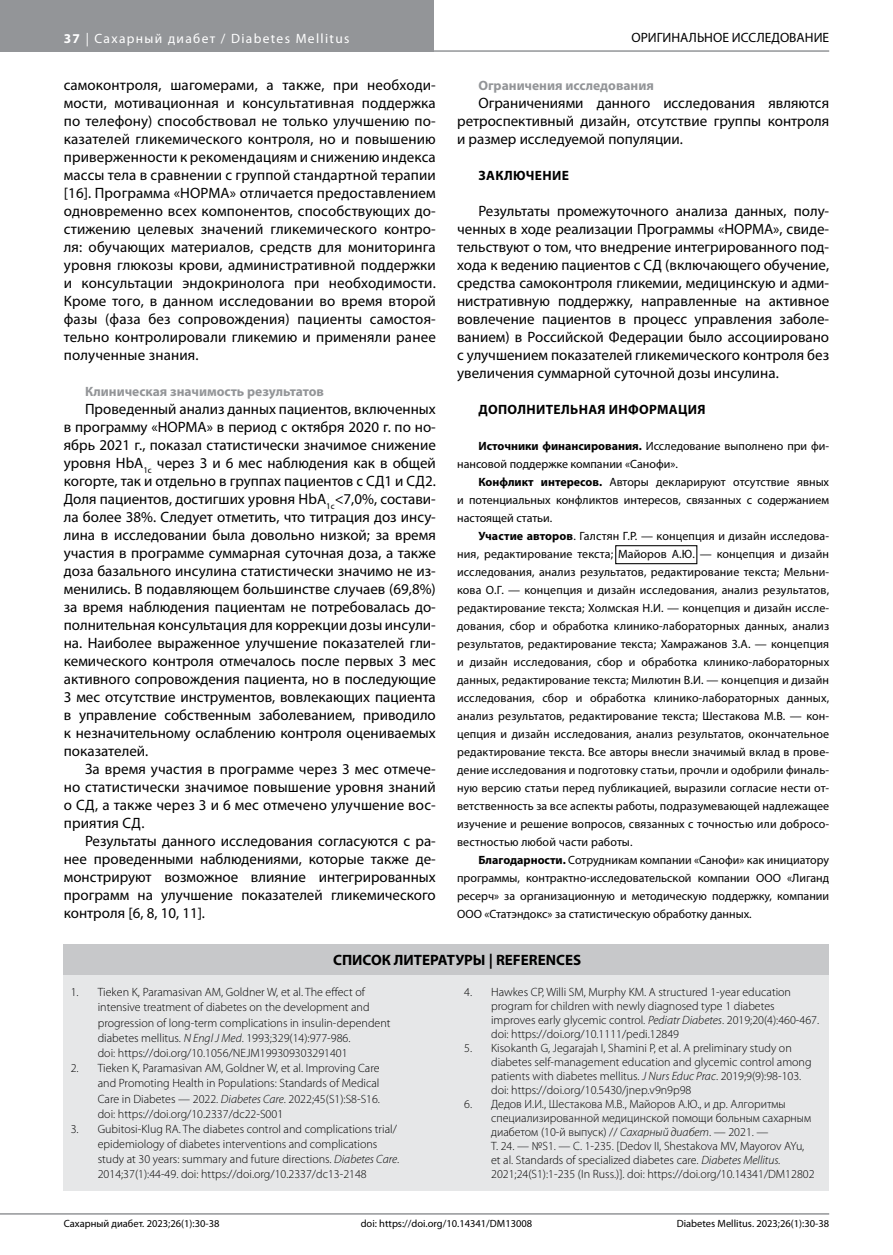
<style>
.page{position:relative;width:893px;height:1255px;background:#fff}
.page>*{position:absolute;margin:0;border:0;box-sizing:border-box;transform-origin:0 0}
.t1{font:15px/18px "Myriad Pro";color:#000;text-align:justify}
.t2{font:700 15px "Myriad Pro";color:#000}
.t3{font:700 13.5px "Myriad Pro";color:#939598}
.t4{font:13.5px "Myriad Pro";letter-spacing:.1em;color:#fff}
.t5{font:700 13.5px "Myriad Pro";letter-spacing:.025em;color:#000}
.t6{font:13.5px "Myriad Pro";color:#000}
.t7{font:12px/18px "Myriad Pro";color:#000;text-align:justify}
.t8{font:300 12px/15.1px "Myriad Pro";color:#000}
.t9{font:10.5px "Myriad Pro";color:#000}
.s1{font-weight:700}
.s2{font-style:italic}
</style>
<div class="page">
<div style="left:0;top:0;width:434px;height:51px;background:#939598"></div>
<hr style="left:0;top:50px;width:829px;height:2px;background:#939598">
<hr style="left:0;top:1213px;width:829px;height:1px;background:#939598">
<div style="left:64px;top:974px;width:765px;height:217px;background:#e6e7e8"></div>
<div style="left:64px;top:944px;width:765px;height:30px;background:#c7c8ca"></div>
<div style="left:615px;top:545px;width:82px;height:19px;border:1px solid #000"></div>
<p class="t4" style="left:64px;top:30px;width:287px"><span class="s1">37</span> | Сахарный диабет / Diabetes Mellitus</p>
<p class="t6" style="left:631px;top:29px;width:199px">ОРИГИНАЛЬНОЕ ИССЛЕДОВАНИЕ</p>
<p class="t1" style="left:64px;top:76px;width:374px">самоконтроля, шагомерами, а также, при необходи&shy;мости, мотивационная и консультативная поддержка по телефону) способствовал не только улучшению по&shy;казателей гликемического контроля, но и повышению приверженности к рекомендациям и снижению индекса массы тела в сравнении с группой стандартной терапии [16]. Программа «НОРМА» отличается предоставлением одновременно всех компонентов, способствующих до&shy;стижению целевых значений гликемического контро&shy;ля: обучающих материалов, средств для мониторинга уровня глюкозы крови, административной поддержки и консультации эндокринолога при необходимости.<br>Кроме того, в данном исследовании во время второй фазы (фаза без сопровождения) пациенты самостоя&shy;тельно контролировали гликемию и применяли ранее полученные знания.</p>
<p class="t3" style="left:85px;top:383px;width:240px">Клиническая значимость результатов</p>
<p class="t1" style="left:64px;top:400px;width:374px;text-indent:21px">Проведенный анализ данных пациентов, включенных в программу «НОРМА» в период с октября 2020 г. по но&shy;ябрь 2021 г., показал статистически значимое снижение уровня HbA<sub>1c</sub> через 3 и 6 мес наблюдения как в общей когорте, так и отдельно в группах пациентов с СД1 и СД2.<br>Доля пациентов, достигших уровня HbA<sub>1c</sub>&lt;7,0%, состави&shy;ла более 38%. Следует отметить, что титрация доз инсу&shy;лина в исследовании была довольно низкой; за время участия в программе суммарная суточная доза, а также доза базального инсулина статистически значимо не из&shy;менились. В подавляющем большинстве случаев (69,8%) за время наблюдения пациентам не потребовалась до&shy;полнительная консультация для коррекции дозы инсули&shy;на. Наиболее выраженное улучшение показателей гли&shy;кемического контроля отмечалось после первых 3 мес активного сопровождения пациента, но в последующие 3 мес отсутствие инструментов, вовлекающих пациента в управление собственным заболеванием, приводило к незначительному ослаблению контроля оцениваемых показателей.</p>
<p class="t1" style="left:64px;top:760px;width:374px;text-indent:21px">За время участия в программе через 3 мес отмече&shy;но статистически значимое повышение уровня знаний о СД, а также через 3 и 6 мес отмечено улучшение вос&shy;приятия СД.</p>
<p class="t1" style="left:64px;top:832px;width:374px;text-indent:21px">Результаты данного исследования согласуются с ра&shy;нее проведенными наблюдениями, которые также де&shy;монстрируют возможное влияние интегрированных программ на улучшение показателей гликемического контроля [6, 8, 10, 11].</p>
<p class="t3" style="left:478px;top:77px;width:177px">Ограничения исследования</p>
<p class="t1" style="left:457px;top:94px;width:374px;text-indent:21px">Ограничениями данного исследования являются ретроспективный дизайн, отсутствие группы контроля и размер исследуемой популяции.</p>
<p class="t5" style="left:478px;top:167px;width:92px">ЗАКЛЮЧЕНИЕ</p>
<p class="t1" style="left:457px;top:202px;width:374px;text-indent:21px">Результаты промежуточного анализа данных, полу&shy;ченных в ходе реализации Программы «НОРМА», свиде&shy;тельствуют о том, что внедрение интегрированного под&shy;хода к ведению пациентов с СД (включающего обучение, средства самоконтроля гликемии, медицинскую и адми&shy;нистративную поддержку, направленные на активное вовлечение пациентов в процесс управления заболе&shy;ванием) в Российской Федерации было ассоциировано с улучшением показателей гликемического контроля без увеличения суммарной суточной дозы инсулина.</p>
<p class="t5" style="left:478px;top:401px;width:228px">ДОПОЛНИТЕЛЬНАЯ ИНФОРМАЦИЯ</p>
<p class="t7" style="left:457px;top:437px;width:374px;text-indent:21px"><span class="s1">Источники финансирования.</span> Исследование выполнено при фи&shy;нансовой поддержке компании «Санофи».</p>
<p class="t7" style="left:457px;top:473px;width:374px;text-indent:21px"><span class="s1">Конфликт интересов.</span> Авторы декларируют отсутствие явных и потенциальных конфликтов интересов, связанных с содержанием настоящей статьи.</p>
<p class="t7" style="left:457px;top:527px;width:374px;text-indent:21px"><span class="s1">Участие авторов</span>. Галстян Г.Р. — концепция и дизайн исследова&shy;ния, редактирование текста; Mайоров А.Ю. — концепция и дизайн исследования, анализ результатов, редактирование текста; Мельни&shy;кова О.Г. — концепция и дизайн исследования, анализ результатов, редактирование текста; Холмская Н.И. — концепция и дизайн иссле&shy;дования, сбор и обработка клинико-лабораторных данных, анализ результатов, редактирование текста; Хамражанов З.А. — концепция и дизайн исследования, сбор и обработка клинико-лабораторных данных, редактирование текста; Милютин В.И. — концепция и дизайн исследования, сбор и обработка клинико-лабораторных данных, анализ результатов, редактирование текста; Шестакова M.B. — кон&shy;цепция и дизайн исследования, анализ результатов, окончательное редактирование текста. Все авторы внесли значимый вклад в прове&shy;дение исследования и подготовку статьи, прочли и одобрили финаль&shy;ную версию статьи перед публикацией, выразили согласие нести от&shy;ветственность за все аспекты работы, подразумевающей надлежащее изучение и решение вопросов, связанных с точностью или добросо&shy;вестностью любой части работы.</p>
<p class="t7" style="left:457px;top:851px;width:374px;text-indent:21px"><span class="s1">Благодарности.</span> Сотрудникам компании «Санофи» как инициатору программы, контрактно-исследовательской компании ООО «Лиганд ресерч» за организационную и методическую поддержку, компании ООО «Статэндокс» за статистическую обработку данных.</p>
<p class="t2" style="left:333px;top:950px;width:250px">СПИСОК ЛИТЕРАТУРЫ | REFERENCES</p>
<p class="t8" style="left:98px;top:984px;width:294px;text-indent:-27px">1. Tieken K, Paramasivan AM, Goldner W, et al. The effect of intensive treatment of diabetes on the development and progression of long-term complications in insulin-dependent diabetes mellitus. <span class="s2">N Engl J Med</span>. 1993;329(14):977-986.<br>doi: https://doi.org/10.1056/NEJM199309303291401</p>
<p class="t8" style="left:98px;top:1060px;width:284px;text-align:justify;text-indent:-27px">2. Tieken K, Paramasivan AM, Goldner W, et al. Improving Care and Promoting Health in Populations: Standards of Medical Care in Diabetes — 2022. <span class="s2">Diabetes Care</span>. 2022;45(S1):S8-S16. doi: https://doi.org/10.2337/dc22-S001</p>
<p class="t8" style="left:98px;top:1121px;width:303px;text-indent:-27px">3. Gubitosi-Klug RA. The diabetes control and complications trial/ epidemiology of diabetes interventions and complications study at 30 years: summary and future directions. <span class="s2">Diabetes Care</span>.<br>2014;37(1):44-49. doi: https://doi.org/10.2337/dc13-2148</p>
<p class="t8" style="left:491px;top:985px;width:329px;line-height:14px;text-indent:-27px">4. Hawkes CP, Willi SM, Murphy KM. A structured 1‐year education program for children with newly diagnosed type 1 diabetes improves early glycemic control. <span class="s2">Pediatr Diabetes</span>. 2019;20(4):460-467. doi: https://doi.org/10.1111/pedi.12849</p>
<p class="t8" style="left:491px;top:1040px;width:322px;line-height:14px;text-indent:-27px">5. Kisokanth G, Jegarajah I, Shamini P, et al. A preliminary study on diabetes self-management education and glycemic control among patients with diabetes mellitus. <span class="s2">J Nurs Educ Prac</span>. 2019;9(9):98-103. doi: https://doi.org/10.5430/jnep.v9n9p98</p>
<p class="t8" style="left:491px;top:1096px;width:325px;line-height:14.1px;text-indent:-27px">6. Дедов И.И., Шестакова М.В., Майоров А.Ю., и др. Алгоритмы специализированной медицинской помощи больным сахарным диабетом (10-й выпуск) // <span class="s2">Сахарный диабет</span>. — 2021. —<br>Т. 24. — №S1. — С. 1-235. [Dedov II, Shestakova MV, Mayorov AYu, et al. Standards of specialized diabetes care. <span class="s2">Diabetes Mellitus.<br></span>2021;24(S1):1-235 (In Russ.)]. doi: https://doi.org/10.14341/DM12802</p>
<p class="t9" style="left:64px;top:1216px;width:157px">Сахарный диабет. 2023;26(1):30-38</p>
<p class="t9" style="left:361px;top:1216px;width:173px">doi: https://doi.org/10.14341/DM13008</p>
<p class="t9" style="left:677px;top:1216px;width:154px">Diabetes Mellitus. 2023;26(1):30-38</p>
</div>
